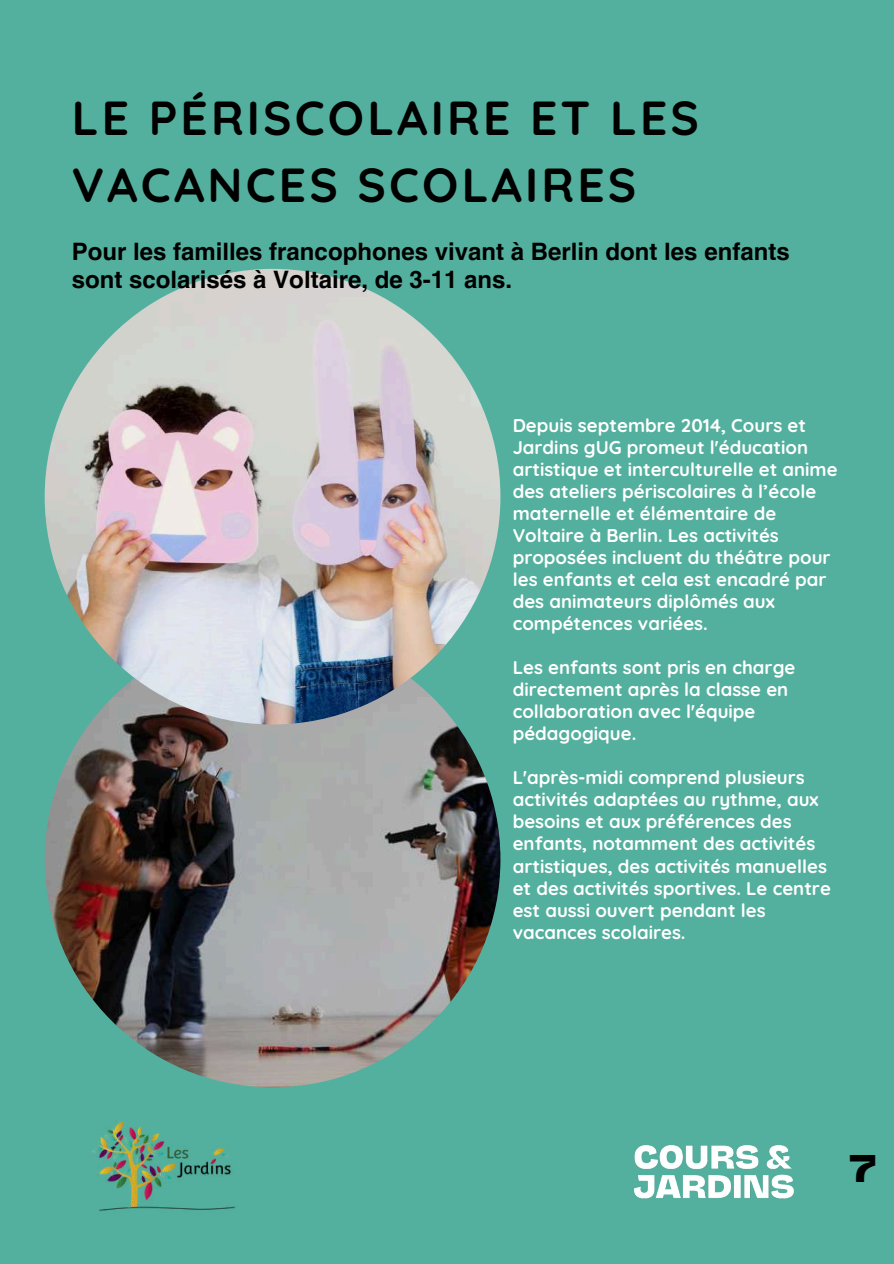
<style>
.page{position:relative;width:894px;height:1264px;background:#fff}
.page>*{position:absolute;margin:0;border:0;box-sizing:border-box;transform-origin:0 0}
.t1{font:700 47.7px/66.3px "Quicksand";letter-spacing:.065em;color:#000}
.t2{font:700 36px "Na N Jaune Midi";color:#000}
.t3{font:700 24px/28.2px "Helvetica LT Pro";color:#000}
.t4{font:700 18.6px/22px "Quicksand";color:#fff}
</style>
<div class="page">
<div style="left:0;top:0;width:893px;height:1263px;background:#54b09e"></div>
<img style="left:92px;top:1121px;width:143px;height:90px">
<img style="left:45px;top:631px;width:455px;height:456px;border-radius:50%">
<img style="left:45px;top:269px;width:455px;height:455px;border-radius:50%">
<img style="left:633px;top:1145px;width:161px;height:54px">
<h1 class="t1" style="left:72px;top:84px;width:628px">LE PÉRISCOLAIRE ET LES<br>VACANCES SCOLAIRES</h1>
<p class="t3" style="left:72px;top:240px;width:719px">Pour les familles francophones vivant à Berlin dont les enfants sont scolarisés à Voltaire, de 3-11 ans.</p>
<p class="t4" style="left:512px;top:414px;width:326px">Depuis septembre 2014, Cours et<br>Jardins gUG promeut l'éducation artistique et interculturelle et anime des ateliers périscolaires à l’école maternelle et élémentaire de<br>Voltaire à Berlin. Les activités proposées incluent du théâtre pour les enfants et cela est encadré par des animateurs diplômés aux compétences variées.</p>
<p class="t4" style="left:512px;top:656px;width:284px">Les enfants sont pris en charge directement après la classe en collaboration avec l'équipe pédagogique.</p>
<p class="t4" style="left:512px;top:766px;width:319px">L'après-midi comprend plusieurs activités adaptées au rythme, aux besoins et aux préférences des enfants, notamment des activités artistiques, des activités manuelles et des activités sportives. Le centre est aussi ouvert pendant les vacances scolaires.</p>
<h2 class="t2" style="left:849px;top:1154px;width:28px">7</h2>
</div>
